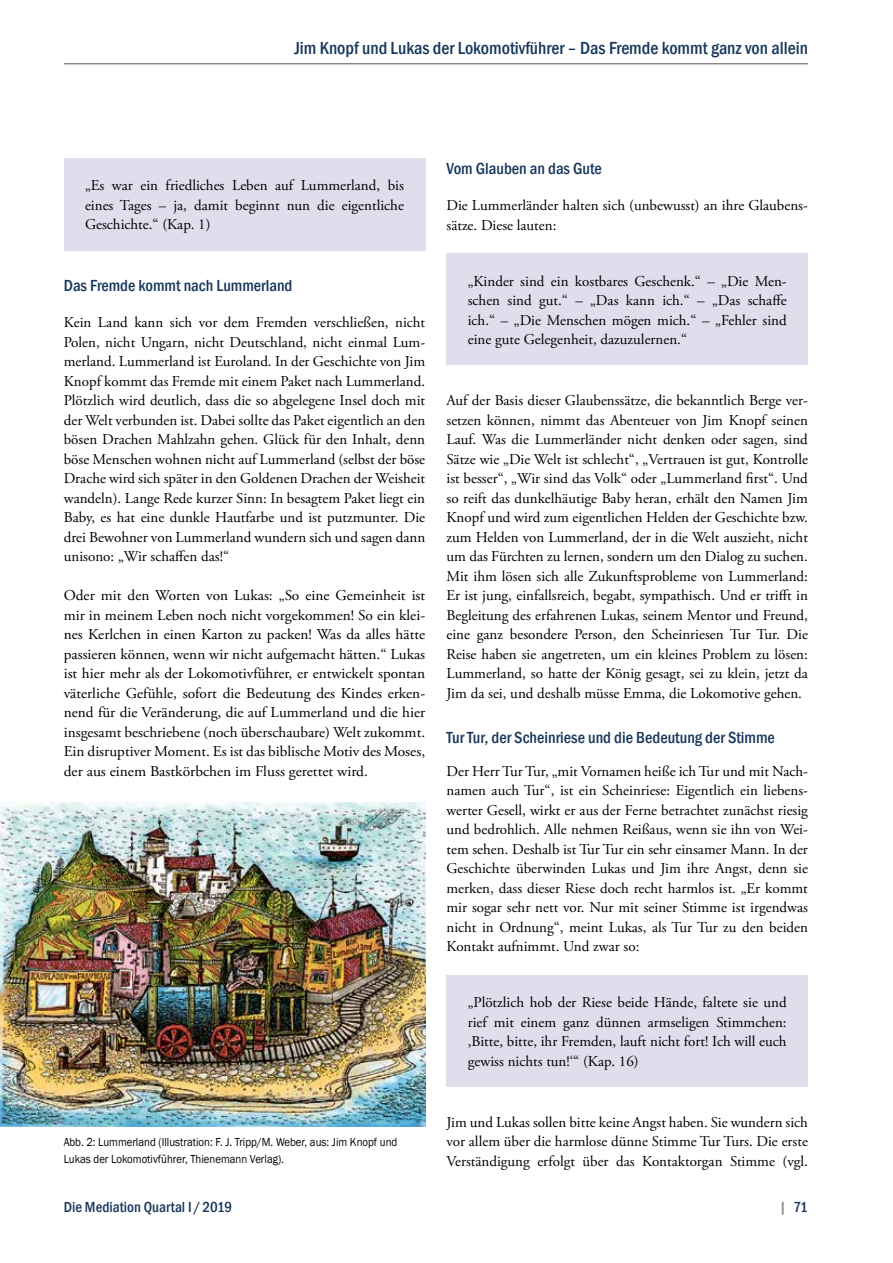
<style>
.page{position:relative;width:893px;height:1263px;background:#fff}
.page>*{position:absolute;margin:0;border:0;box-sizing:border-box;transform-origin:0 0}
.t1{font:500 condensed 18px "Franklin Gothic";color:#17375c}
.t2{font:500 condensed 16.5px "Franklin Gothic";color:#17375c}
.t3{font:15px/19.5px "Adobe Garamond Pro";color:#000;text-align:justify}
.t4{font:500 condensed 15px "Franklin Gothic";color:#17375c}
.t5{font:12px/16.5px "Franklin Gothic";color:#000;scale:.9 1}
.s1{color:#868786}
</style>
<div class="page">
<hr style="left:64px;top:63px;width:744px;height:1px;background:#565655">
<div style="left:64px;top:158px;width:361px;height:92px;background:#e2ddec"></div>
<div style="left:446px;top:253px;width:362px;height:112px;background:#e2ddec"></div>
<div style="left:446px;top:975px;width:362px;height:112px;background:#e2ddec"></div>
<img style="left:0;top:803px;width:425px;height:324px">
<p class="t1" style="left:294px;top:36px;width:515px">Jim Knopf und Lukas der Lokomotivführer – Das Fremde kommt ganz von allein</p>
<p class="t3" style="left:85px;top:176px;width:320px">„Es war ein friedliches Leben auf Lummerland, bis eines Tages – ja, damit beginnt nun die eigentliche Geschichte.“ (Kap. 1)</p>
<p class="t2" style="left:64px;top:275px;width:230px">Das Fremde kommt nach Lummerland</p>
<p class="t3" style="left:64px;top:313px;width:363px">Kein Land kann sich vor dem Fremden verschließen, nicht Polen, nicht Ungarn, nicht Deutschland, nicht einmal Lum&shy;merland. Lummerland ist Euroland. In der Geschichte von Jim Knopf kommt das Fremde mit einem Paket nach Lummerland.<br>Plötzlich wird deutlich, dass die so abgelegene Insel doch mit der Welt verbunden ist. Dabei sollte das Paket eigentlich an den bösen Drachen Mahlzahn gehen. Glück für den Inhalt, denn böse Menschen wohnen nicht auf Lummerland (selbst der böse Drache wird sich später in den Goldenen Drachen der Weisheit wandeln). Lange Rede kurzer Sinn: In besagtem Paket liegt ein Baby, es hat eine dunkle Hautfarbe und ist putzmunter. Die drei Bewohner von Lummerland wundern sich und sagen dann unisono: „Wir schaffen das!“</p>
<p class="t3" style="left:64px;top:586px;width:363px">Oder mit den Worten von Lukas: „So eine Gemeinheit ist mir in meinem Leben noch nicht vorgekommen! So ein klei&shy;nes Kerlchen in einen Karton zu packen! Was da alles hätte passieren können, wenn wir nicht aufgemacht hätten.“ Lukas ist hier mehr als der Lokomotivführer, er entwickelt spontan väterliche Gefühle, sofort die Bedeutung des Kindes erken&shy;nend für die Veränderung, die auf Lummerland und die hier insgesamt beschriebene (noch überschaubare) Welt zukommt.<br>Ein disruptiver Moment. Es ist das biblische Motiv des Moses, der aus einem Bastkörbchen im Fluss gerettet wird.</p>
<p class="t5" style="left:64px;top:1134px;width:372px">Abb. 2: Lummerland (Illustration: F. J. Tripp/M. Weber, aus: Jim Knopf und<br>Lukas der Lokomotivführer, Thienemann Verlag).</p>
<p class="t2" style="left:446px;top:157px;width:157px">Vom Glauben an das Gute</p>
<p class="t3" style="left:446px;top:196px;width:363px">Die Lummerländer halten sich (unbewusst) an ihre Glaubens&shy;sätze. Diese lauten:</p>
<p class="t3" style="left:468px;top:272px;width:320px">„Kinder sind ein kostbares Geschenk.“ – „Die Men&shy;schen sind gut.“ – „Das kann ich.“ – „Das schaffe ich.“ – „Die Menschen mögen mich.“ – „Fehler sind eine gute Gelegenheit, dazuzulernen.“</p>
<p class="t3" style="left:446px;top:391px;width:363px">Auf der Basis dieser Glaubenssätze, die bekanntlich Berge ver&shy;setzen können, nimmt das Abenteuer von Jim Knopf seinen Lauf. Was die Lummerländer nicht denken oder sagen, sind Sätze wie „Die Welt ist schlecht“, „Vertrauen ist gut, Kontrolle ist besser“, „Wir sind das Volk“ oder „Lummerland first“. Und so reift das dunkelhäutige Baby heran, erhält den Namen Jim Knopf und wird zum eigentlichen Helden der Geschichte bzw. zum Helden von Lummerland, der in die Welt auszieht, nicht um das Fürchten zu lernen, sondern um den Dialog zu suchen.<br>Mit ihm lösen sich alle Zukunftsprobleme von Lummerland:<br>Er ist jung, einfallsreich, begabt, sympathisch. Und er trifft in Begleitung des erfahrenen Lukas, seinem Mentor und Freund, eine ganz besondere Person, den Scheinriesen Tur Tur. Die Reise haben sie angetreten, um ein kleines Problem zu lösen:<br>Lummerland, so hatte der König gesagt, sei zu klein, jetzt da Jim da sei, und deshalb müsse Emma, die Lokomotive gehen.</p>
<p class="t2" style="left:446px;top:726px;width:330px">Tur Tur, der Scheinriese und die Bedeutung der Stimme</p>
<p class="t3" style="left:446px;top:762px;width:363px">Der Herr Tur Tur, „mit Vornamen heiße ich Tur und mit Nach&shy;namen auch Tur“, ist ein Scheinriese: Eigentlich ein liebens&shy;werter Gesell, wirkt er aus der Ferne betrachtet zunächst riesig und bedrohlich. Alle nehmen Reißaus, wenn sie ihn von Wei&shy;tem sehen. Deshalb ist Tur Tur ein sehr einsamer Mann. In der Geschichte überwinden Lukas und Jim ihre Angst, denn sie merken, dass dieser Riese doch recht harmlos ist. „Er kommt mir sogar sehr nett vor. Nur mit seiner Stimme ist irgendwas nicht in Ordnung“, meint Lukas, als Tur Tur zu den beiden Kontakt aufnimmt. Und zwar so:</p>
<p class="t3" style="left:468px;top:993px;width:320px">„Plötzlich hob der Riese beide Hände, faltete sie und rief mit einem ganz dünnen armseligen Stimmchen: ,Bitte, bitte, ihr Fremden, lauft nicht fort! Ich will euch gewiss nichts tun!‘“ (Kap. 16)</p>
<p class="t3" style="left:446px;top:1113px;width:363px">Jim und Lukas sollen bitte keine Angst haben. Sie wundern sich vor allem über die harmlose dünne Stimme Tur Turs. Die erste Verständigung erfolgt über das Kontaktorgan Stimme (vgl.</p>
<p class="t4" style="left:64px;top:1197px;width:170px">Die Mediation Quartal I /2019</p>
<p class="t4" style="left:779px;top:1197px;width:30px"><span class="s1">|</span> 71</p>
</div>
